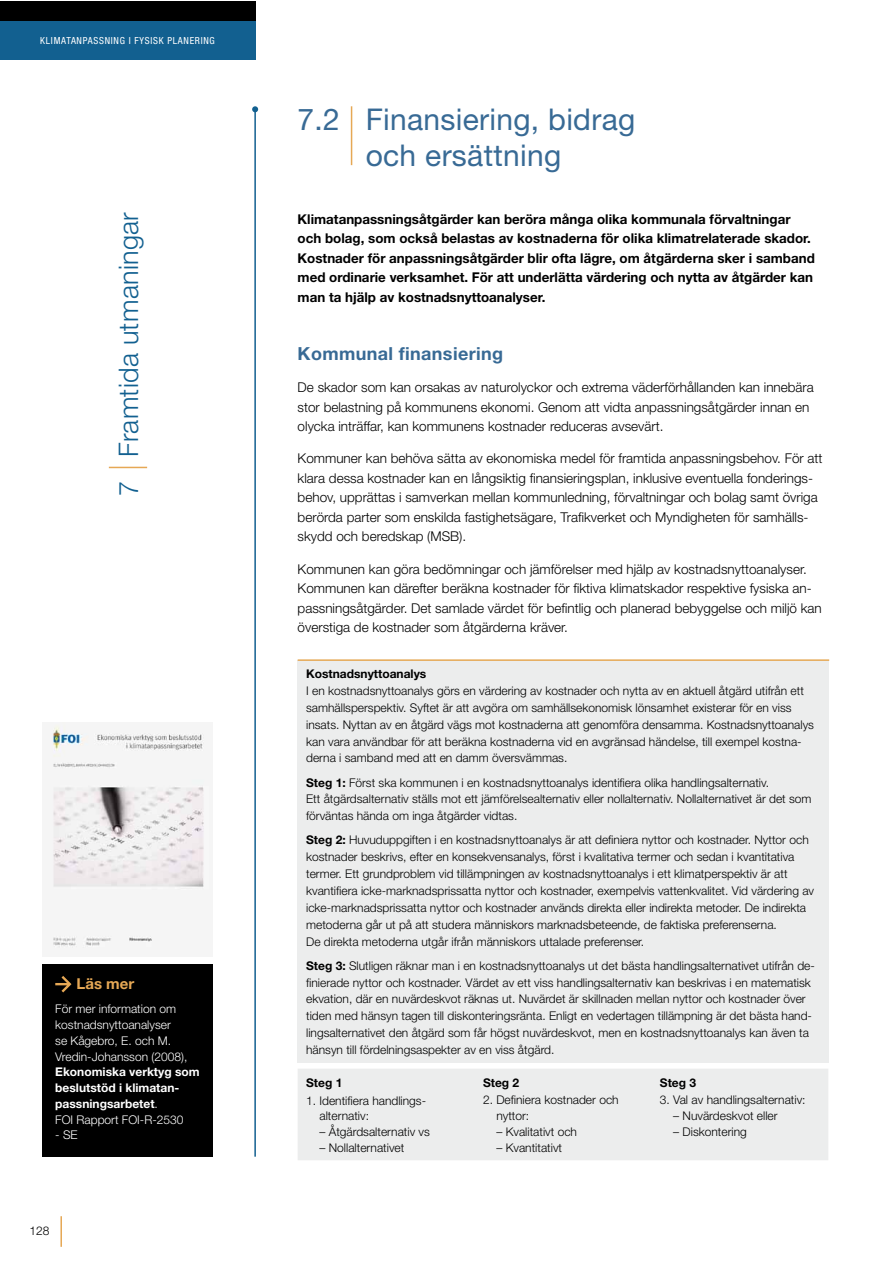
<style>
.page{position:relative;width:893px;height:1263px;background:#fff}
.page>*{position:absolute;margin:0;border:0;box-sizing:border-box;transform-origin:0 0}
.t1{font:30px/36px "Helvetica Neue";letter-spacing:.01em;color:#386a95;text-align:center}
.t2{font:300 27px "Helvetica Neue";letter-spacing:.01em;color:#126090}
.t3{font:700 18px "Helvetica Neue";letter-spacing:.02em;color:#386a95}
.t4{font:700 15px "Helvetica Neue";color:#e6a855}
.t5{font:300 13.5px/19.5px "Helvetica Neue";color:#000}
.t6{font:700 13.5px/19.5px "Helvetica Neue";color:#000}
.t7{font:300 12px/16.8px "Helvetica Neue";color:#000}
.t8{font:300 12px/15.8px "Helvetica Neue";color:#fff}
.t9{font:700 12px/15.8px "Helvetica Neue";color:#fff}
.t10{font:700 12px "Helvetica Neue";color:#000}
.t11{font:condensed 9.75px "Helvetica Neue";letter-spacing:.075em;color:#fff}
.s1{font-weight:300}
.s2{font-weight:700}
</style>
<div class="page">
<div style="left:298px;top:660px;width:531px;height:403px;background:#eceded"></div>
<hr style="left:298px;top:659px;width:531px;height:2px;background:#e6a855">
<div style="left:298px;top:1069px;width:530px;height:91px;background:#eceded"></div>
<hr style="left:351px;top:106px;width:1px;height:59px;background:#e6a855">
<hr style="left:254px;top:109px;width:2px;height:1048px;background:#126090">
<svg style="left:252px;top:106px;width:6px;height:6px"></svg>
<hr style="left:109px;top:467px;width:38px;height:1px;background:#e6a855">
<div style="left:0;top:1px;width:255px;height:20px;background:#000"></div>
<div style="left:0;top:21px;width:255px;height:39px;background:#126090"></div>
<div style="left:43px;top:964px;width:170px;height:193px;background:#000"></div>
<svg style="left:55px;top:976px;width:17px;height:16px"></svg>
<img style="left:52px;top:723px;width:153px;height:225px">
<hr style="left:60px;top:1216px;width:2px;height:31px;background:#e6a855">
<p class="t11" style="left:40px;top:35px;width:176px">KLIMATANPASSNING I FYSISK PLANERING</p>
<h2 class="t2" style="left:112px;top:496px;width:285px;rotate:-90deg">7 Framtida utmaningar</h2>
<p class="t4" style="left:77px;top:974px;width:59px">Läs mer</p>
<p class="t8" style="left:55px;top:1001px;width:134px">För mer information om kostnadsnyttoanalyser<br>se Kågebro, E. och M.<br>Vredin-Johansson (2008),</p>
<p class="t9" style="left:55px;top:1064px;width:146px">Ekonomiska verktyg som beslutstöd i klimatan&shy;passningsarbetet<span class="s1">.<br>FOI Rapport FOI-R-2530</span></p>
<p class="t8" style="left:55px;top:1127px;width:24px">- SE</p>
<p class="t7" style="left:29px;top:1222px;width:22px">128</p>
<h1 class="t1" style="left:298px;top:101px;width:339px">7.2 Finansiering, bidrag och ersättning</h1>
<p class="t6" style="left:298px;top:209px;width:519px">Klimatanpassningsåtgärder kan beröra många olika kommunala förvaltningar och bolag, som också belastas av kostnaderna för olika klimatrelaterade skador.<br>Kostnader för anpassningsåtgärder blir ofta lägre, om åtgärderna sker i samband med ordinarie verksamhet. För att underlätta värdering och nytta av åtgärder kan man ta hjälp av kostnadsnyttoanalyser.</p>
<h3 class="t3" style="left:298px;top:342px;width:207px">Kommunal finansiering</h3>
<p class="t5" style="left:298px;top:377px;width:518px">De skador som kan orsakas av naturolyckor och extrema väderförhållanden kan innebära stor belastning på kommunens ekonomi. Genom att vidta anpassningsåtgärder innan en olycka inträffar, kan kommunens kostnader reduceras avsevärt.</p>
<p class="t5" style="left:298px;top:448px;width:526px">Kommuner kan behöva sätta av ekonomiska medel för framtida anpassningsbehov. För att klara dessa kostnader kan en långsiktig finansieringsplan, inklusive eventuella fonderings&shy;behov, upprättas i samverkan mellan kommunledning, förvaltningar och bolag samt övriga berörda parter som enskilda fastighetsägare, Trafikverket och Myndigheten för samhälls&shy;skydd och beredskap (MSB).</p>
<p class="t5" style="left:298px;top:559px;width:526px">Kommunen kan göra bedömningar och jämförelser med hjälp av kostnadsnyttoanalyser.<br>Kommunen kan därefter beräkna kostnader för fiktiva klimatskador respektive fysiska an&shy;passningsåtgärder. Det samlade värdet för befintlig och planerad bebyggelse och miljö kan överstiga de kostnader som åtgärderna kräver.</p>
<p class="t10" style="left:306px;top:666px;width:122px">Kostnadsnyttoanalys</p>
<p class="t7" style="left:306px;top:682px;width:509px">I en kostnadsnyttoanalys görs en värdering av kostnader och nytta av en aktuell åtgärd utifrån ett samhällsperspektiv. Syftet är att avgöra om samhällsekonomisk lönsamhet existerar för en viss insats. Nyttan av en åtgärd vägs mot kostnaderna att genomföra densamma. Kostnadsnyttoanalys kan vara användbar för att beräkna kostnaderna vid en avgränsad händelse, till exempel kostna&shy;derna i samband med att en damm översvämmas.</p>
<p class="t7" style="left:306px;top:773px;width:507px"><span class="s2">Steg 1:</span> Först ska kommunen i en kostnadsnyttoanalys identifiera olika handlingsalternativ.<br>Ett åtgärdsalternativ ställs mot ett jämförelsealternativ eller nollalternativ. Nollalternativet är det som förväntas hända om inga åtgärder vidtas.</p>
<p class="t7" style="left:306px;top:831px;width:509px"><span class="s2">Steg 2:</span> Huvuduppgiften i en kostnadsnyttoanalys är att definiera nyttor och kostnader. Nyttor och kostnader beskrivs, efter en konsekvensanalys, först i kvalitativa termer och sedan i kvantitativa termer. Ett grundproblem vid tillämpningen av kostnadsnyttoanalys i ett klimatperspektiv är att kvantifiera icke-marknadsprissatta nyttor och kostnader, exempelvis vattenkvalitet. Vid värdering av icke-marknadsprissatta nyttor och kostnader används direkta eller indirekta metoder. De indirekta metoderna går ut på att studera människors marknadsbeteende, de faktiska preferenserna.<br>De direkta metoderna utgår ifrån människors uttalade preferenser.</p>
<p class="t7" style="left:306px;top:957px;width:510px"><span class="s2">Steg 3:</span> Slutligen räknar man i en kostnadsnyttoanalys ut det bästa handlingsalternativet utifrån de&shy;finierade nyttor och kostnader. Värdet av ett viss handlingsalternativ kan beskrivas i en matematisk ekvation, där en nuvärdeskvot räknas ut. Nuvärdet är skillnaden mellan nyttor och kostnader över tiden med hänsyn tagen till diskonteringsränta. Enligt en vedertagen tillämpning är det bästa hand&shy;lingsalternativet den åtgärd som får högst nuvärdeskvot, men en kostnadsnyttoanalys kan även ta hänsyn till fördelningsaspekter av en viss åtgärd.</p>
<p class="t10" style="left:306px;top:1075px;width:38px">Steg 1</p>
<p class="t10" style="left:483px;top:1075px;width:38px">Steg 2</p>
<p class="t10" style="left:660px;top:1075px;width:38px">Steg 3</p>
<p class="t7" style="left:319px;top:1092px;width:108px;line-height:15.8px;text-indent:-13px">1. Identifiera handlings&shy;alternativ:</p>
<p class="t7" style="left:319px;top:1123px;width:112px">– Åtgärdsalternativ vs</p>
<p class="t7" style="left:319px;top:1139px;width:86px">– Nollalternativet</p>
<p class="t7" style="left:660px;top:1091px;width:147px">3. Val av handlingsalternativ:</p>
<p class="t7" style="left:673px;top:1107px;width:106px">– Nuvärdeskvot eller</p>
<p class="t7" style="left:673px;top:1123px;width:75px">– Diskontering</p>
<p class="t7" style="left:496px;top:1092px;width:124px;line-height:15.8px;text-indent:-13px">2. Definiera kostnader och nyttor:</p>
<p class="t7" style="left:496px;top:1123px;width:82px">– Kvalitativt och</p>
<p class="t7" style="left:496px;top:1139px;width:67px">– Kvantitativt</p>
</div>
